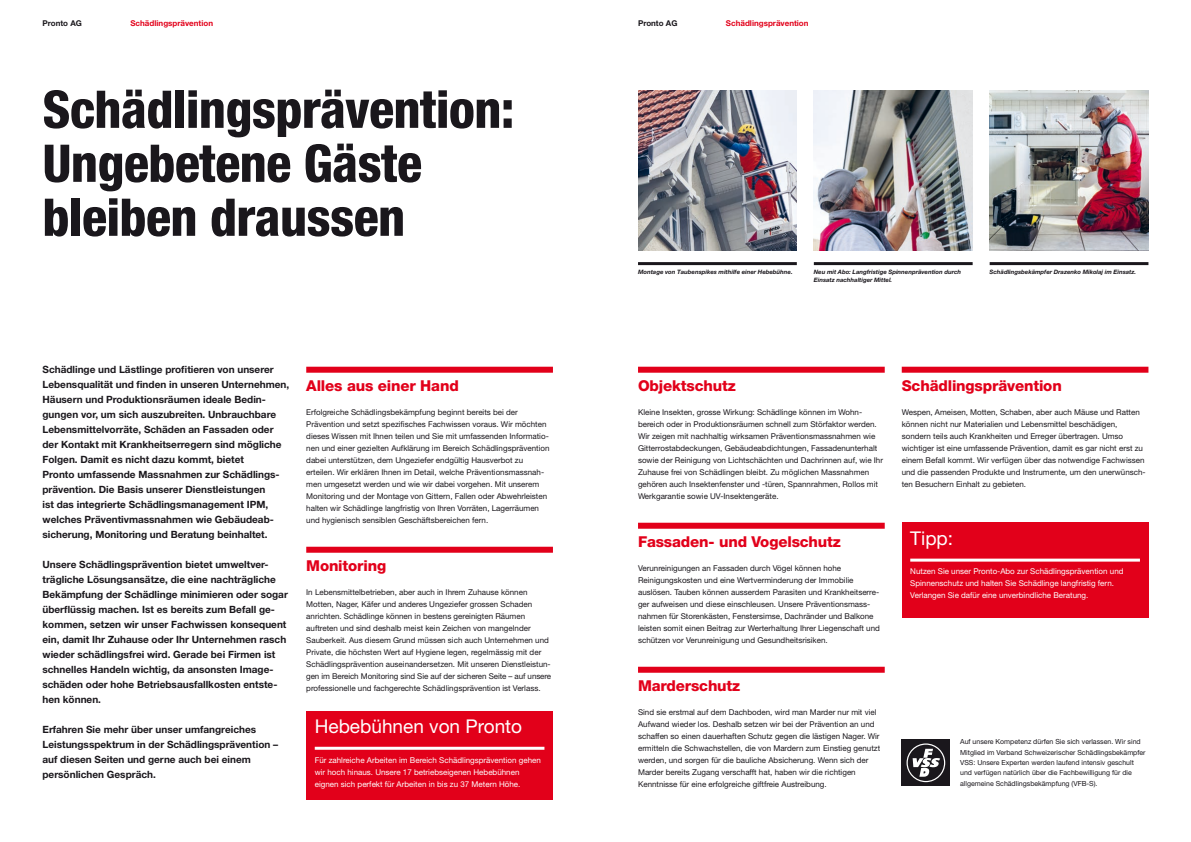
<style>
.page{position:relative;width:1191px;height:842px;background:#fff}
.page>*{position:absolute;margin:0;border:0;box-sizing:border-box;transform-origin:0 0}
.t1{font:800 condensed 52px/54px "Helvetica Neue LT Pro";letter-spacing:-.01em;color:#1a171c}
.t2{font:19px "Helvetica Neue LT Pro";color:#fff}
.t3{font:800 15px "Helvetica Neue LT Pro";letter-spacing:-.01em;color:#e2001a}
.t4{font:700 10px/15px "Helvetica Neue LT Pro";color:#1a171c}
.t5{font:8px/12px "Helvetica Neue LT Pro";color:#1a171c}
.t6{font:8px/12px "Helvetica Neue LT Pro";color:#fff}
.t7{font:700 8px "Helvetica Neue LT Pro";color:#e2001a}
.t8{font:700 8px "Helvetica Neue LT Pro";color:#1a171c}
.t9{font:7px/10.3px "Helvetica Neue LT Pro";color:#1a171c}
.t10{font:italic 700 6px/8px "Helvetica Neue LT Pro";color:#1a171c}
</style>
<div class="page">
<div style="left:306px;top:367px;width:247px;height:6px;background:#e2001a"></div>
<div style="left:306px;top:547px;width:247px;height:6px;background:#e2001a"></div>
<div style="left:638px;top:367px;width:246px;height:6px;background:#e2001a"></div>
<div style="left:638px;top:523px;width:246px;height:6px;background:#e2001a"></div>
<div style="left:638px;top:667px;width:246px;height:6px;background:#e2001a"></div>
<div style="left:901px;top:367px;width:247px;height:6px;background:#e2001a"></div>
<img style="left:638px;top:91px;width:159px;height:159px">
<hr style="left:638px;top:262px;width:159px;height:3px;background:#1a171c">
<img style="left:814px;top:91px;width:158px;height:159px">
<img style="left:989px;top:91px;width:159px;height:159px">
<hr style="left:814px;top:262px;width:158px;height:3px;background:#1a171c">
<hr style="left:989px;top:262px;width:159px;height:3px;background:#1a171c">
<div style="left:901px;top:739px;width:49px;height:47px;background:#1a171c"></div>
<svg style="left:912px;top:749px;width:28px;height:28px"></svg>
<div style="left:906px;top:743px;width:39px;height:39px;border:1px solid #fff;border-radius:50%"></div>
<div style="left:306px;top:711px;width:247px;height:88px;background:#e2001a"></div>
<hr style="left:315px;top:747px;width:229px;height:3px;background:#fff">
<div style="left:901px;top:523px;width:247px;height:95px;background:#e2001a"></div>
<hr style="left:910px;top:559px;width:230px;height:3px;background:#fff">
<p class="t8" style="left:43px;top:18px;width:41px">Pronto AG</p>
<p class="t8" style="left:638px;top:18px;width:41px">Pronto AG</p>
<p class="t7" style="left:130px;top:18px;width:84px">Schädlingsprävention</p>
<p class="t7" style="left:726px;top:18px;width:84px">Schädlingsprävention</p>
<h1 class="t1" style="left:43px;top:81px;width:473px">Schädlingsprävention:<br>Ungebetene Gäste bleiben draussen</h1>
<p class="t4" style="left:43px;top:361px;width:248px">Schädlinge und Lästlinge profitieren von unserer Lebensqualität und finden in unseren Unternehmen, Häusern und Produktionsräumen ideale Bedin&shy;gungen vor, um sich auszubreiten. Unbrauchbare Lebensmittelvorräte, Schäden an Fassaden oder der Kontakt mit Krankheitserregern sind mögliche Folgen. Damit es nicht dazu kommt, bietet<br>Pronto umfassende Massnahmen zur Schädlings&shy;prävention. Die Basis unserer Dienstleistungen<br>ist das integrierte Schädlingsmanagement IPM, welches Präventivmassnahmen wie Gebäudeab&shy;sicherung, Monitoring und Beratung beinhaltet.</p>
<p class="t4" style="left:43px;top:556px;width:247px">Unsere Schädlingsprävention bietet umweltver&shy;trägliche Lösungsansätze, die eine nachträgliche Bekämpfung der Schädlinge minimieren oder sogar überflüssig machen. Ist es bereits zum Befall ge&shy;kommen, setzen wir unser Fachwissen konsequent ein, damit Ihr Zuhause oder Ihr Unternehmen rasch wieder schädlingsfrei wird. Gerade bei Firmen ist schnelles Handeln wichtig, da ansonsten Image&shy;schäden oder hohe Betriebsausfallkosten entste&shy;hen können.</p>
<p class="t4" style="left:43px;top:721px;width:237px">Erfahren Sie mehr über unser umfangreiches Leistungsspektrum in der Schädlingsprävention – auf diesen Seiten und gerne auch bei einem persönlichen Gespräch.</p>
<h3 class="t3" style="left:306px;top:377px;width:154px">Alles aus einer Hand</h3>
<p class="t5" style="left:306px;top:406px;width:245px">Erfolgreiche Schädlingsbekämpfung beginnt bereits bei der Prävention und setzt spezifisches Fachwissen voraus. Wir möchten dieses Wissen mit Ihnen teilen und Sie mit umfassenden Informatio&shy;nen und einer gezielten Aufklärung im Bereich Schädlingsprävention dabei unterstützen, dem Ungeziefer endgültig Hausverbot zu erteilen. Wir erklären Ihnen im Detail, welche Präventionsmassnah&shy;men umgesetzt werden und wie wir dabei vorgehen. Mit unserem Monitoring und der Montage von Gittern, Fallen oder Abwehrleisten halten wir Schädlinge langfristig von Ihren Vorräten, Lagerräumen und hygienisch sensiblen Geschäftsbereichen fern.</p>
<h3 class="t3" style="left:306px;top:557px;width:82px">Monitoring</h3>
<p class="t5" style="left:306px;top:586px;width:246px">In Lebensmittelbetrieben, aber auch in Ihrem Zuhause können Motten, Nager, Käfer und anderes Ungeziefer grossen Schaden anrichten. Schädlinge können in bestens gereinigten Räumen auftreten und sind deshalb meist kein Zeichen von mangelnder Sauberkeit. Aus diesem Grund müssen sich auch Unternehmen und Private, die höchsten Wert auf Hygiene legen, regelmässig mit der Schädlingsprävention auseinandersetzen. Mit unseren Dienstleistun&shy;gen im Bereich Monitoring sind Sie auf der sicheren Seite – auf unsere professionelle und fachgerechte Schädlingsprävention ist Verlass.</p>
<h2 class="t2" style="left:315px;top:714px;width:209px">Hebebühnen von Pronto</h2>
<p class="t6" style="left:315px;top:753px;width:228px">Für zahlreiche Arbeiten im Bereich Schädlingsprävention gehen wir hoch hinaus. Unsere 17 betriebseigenen Hebebühnen eignen sich perfekt für Arbeiten in bis zu 37 Metern Höhe.</p>
<p class="t10" style="left:638px;top:267px;width:156px">Montage von Taubenspikes mithilfe einer Hebebühne.</p>
<p class="t10" style="left:814px;top:267px;width:149px">Neu mit Abo: Langfristige Spinnenprävention durch<br>Einsatz nachhaltiger Mittel.</p>
<p class="t10" style="left:989px;top:267px;width:148px">Schädlingsbekämpfer Drazenko Mikolaj im Einsatz.</p>
<h3 class="t3" style="left:638px;top:377px;width:99px">Objektschutz</h3>
<p class="t5" style="left:638px;top:406px;width:246px">Kleine Insekten, grosse Wirkung: Schädlinge können im Wohn&shy;bereich oder in Produktionsräumen schnell zum Störfaktor werden.<br>Wir zeigen mit nachhaltig wirksamen Präventionsmassnahmen wie Gitterrostabdeckungen, Gebäudeabdichtungen, Fassadenunterhalt sowie der Reinigung von Lichtschächten und Dachrinnen auf, wie Ihr Zuhause frei von Schädlingen bleibt. Zu möglichen Massnahmen gehören auch Insektenfenster und -türen, Spannrahmen, Rollos mit Werkgarantie sowie UV-Insektengeräte.</p>
<h3 class="t3" style="left:638px;top:533px;width:204px">Fassaden- und Vogelschutz</h3>
<p class="t5" style="left:638px;top:562px;width:243px">Verunreinigungen an Fassaden durch Vögel können hohe Reinigungskosten und eine Wertverminderung der Immobilie auslösen. Tauben können ausserdem Parasiten und Krankheitserre&shy;ger aufweisen und diese einschleusen. Unsere Präventionsmass&shy;nahmen für Storenkästen, Fenstersimse, Dachränder und Balkone leisten somit einen Beitrag zur Werterhaltung Ihrer Liegenschaft und schützen vor Verunreinigung und Gesundheitsrisiken.</p>
<h3 class="t3" style="left:638px;top:677px;width:104px">Marderschutz</h3>
<p class="t5" style="left:638px;top:706px;width:244px">Sind sie erstmal auf dem Dachboden, wird man Marder nur mit viel Aufwand wieder los. Deshalb setzen wir bei der Prävention an und schaffen so einen dauerhaften Schutz gegen die lästigen Nager. Wir ermitteln die Schwachstellen, die von Mardern zum Einstieg genutzt werden, und sorgen für die bauliche Absicherung. Wenn sich der Marder bereits Zugang verschafft hat, haben wir die richtigen Kenntnisse für eine erfolgreiche giftfreie Austreibung.</p>
<h3 class="t3" style="left:901px;top:377px;width:161px">Schädlingsprävention</h3>
<p class="t5" style="left:901px;top:406px;width:245px">Wespen, Ameisen, Motten, Schaben, aber auch Mäuse und Ratten können nicht nur Materialien und Lebensmittel beschädigen, sondern teils auch Krankheiten und Erreger übertragen. Umso wichtiger ist eine umfassende Prävention, damit es gar nicht erst zu einem Befall kommt. Wir verfügen über das notwendige Fachwissen und die passenden Produkte und Instrumente, um den unerwünsch&shy;ten Besuchern Einhalt zu gebieten.</p>
<h2 class="t2" style="left:910px;top:526px;width:44px">Tipp:</h2>
<p class="t6" style="left:910px;top:565px;width:215px">Nutzen Sie unser Pronto-Abo zur Schädlingsprävention und<br>Spinnenschutz und halten Sie Schädlinge langfristig fern.<br>Verlangen Sie dafür eine unverbindliche Beratung.</p>
<p class="t9" style="left:960px;top:736px;width:187px">Auf unsere Kompetenz dürfen Sie sich verlassen. Wir sind Mitglied im Verband Schweizerischer Schädlingsbekämpfer VSS: Unsere Experten werden laufend intensiv geschult und verfügen natürlich über die Fachbewilligung für die allgemeine Schädlingsbekämpfung (VFB-S).</p>
</div>
